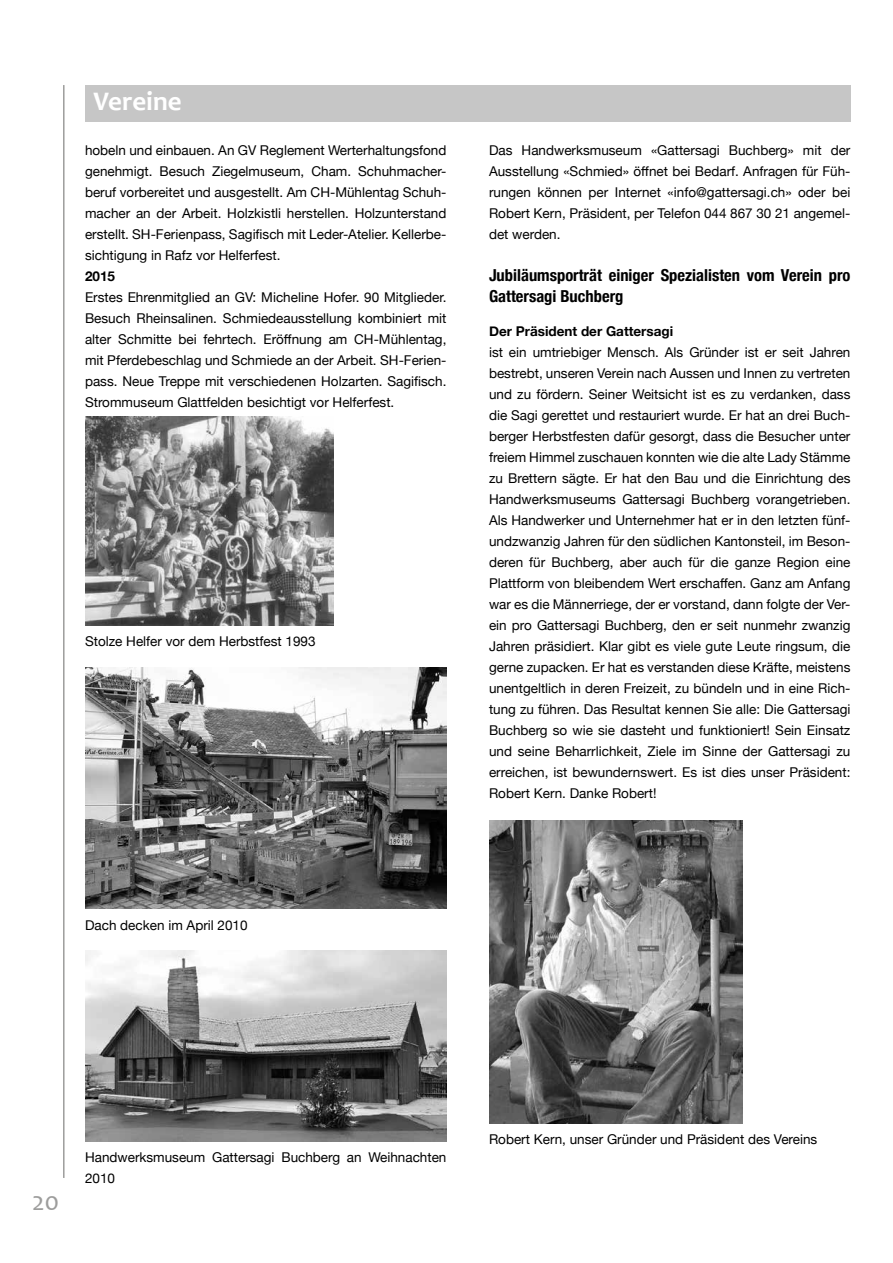
<style>
.page{position:relative;width:893px;height:1263px;background:#fff}
.page>*{position:absolute;margin:0;border:0;box-sizing:border-box;transform-origin:0 0}
.t1{font:700 27px "Candara";color:#fff}
.t2{font:27px "Candara";color:#9d9d9c}
.t3{font:700 condensed 16.5px/21px "Helvetica Neue";color:#000}
.t4{font:13.5px/21px "Helvetica Neue";color:#000;text-align:justify}
.t5{font:700 13.5px "Helvetica Neue";color:#000}
</style>
<div class="page">
<hr style="left:63px;top:85px;width:2px;height:1093px;background:#9d9d9c">
<div style="left:85px;top:85px;width:765px;height:36px;background:#c6c6c6"></div>
<img style="left:85px;top:416px;width:249px;height:209px">
<img style="left:85px;top:667px;width:361px;height:242px">
<img style="left:85px;top:951px;width:361px;height:190px">
<img style="left:489px;top:820px;width:253px;height:303px">
<h1 class="t1" style="left:94px;top:84px;width:90px">Vereine</h1>
<p class="t4" style="left:85px;top:141px;width:363px">hobeln und einbauen. An GV Reglement Werterhaltungsfond genehmigt. Besuch Ziegelmuseum, Cham. Schuhmacher&shy;beruf vorbereitet und ausgestellt. Am CH-Mühlentag Schuh&shy;macher an der Arbeit. Holzkistli herstellen. Holzunterstand erstellt. SH-Ferienpass, Sagifisch mit Leder-Atelier. Kellerbe&shy;sichtigung in Rafz vor Helferfest.</p>
<p class="t5" style="left:85px;top:266px;width:32px">2015</p>
<p class="t4" style="left:85px;top:288px;width:363px">Erstes Ehrenmitglied an GV: Micheline Hofer. 90 Mitglieder.<br>Besuch Rheinsalinen. Schmiedeausstellung kombiniert mit alter Schmitte bei fehrtech. Eröffnung am CH-Mühlentag, mit Pferdebeschlag und Schmiede an der Arbeit. SH-Ferien&shy;pass. Neue Treppe mit verschiedenen Holzarten. Sagifisch.<br>Strommuseum Glattfelden besichtigt vor Helferfest.</p>
<p class="t4" style="left:85px;top:632px;width:232px">Stolze Helfer vor dem Herbstfest 1993</p>
<p class="t4" style="left:489px;top:141px;width:363px">Das Handwerksmuseum «Gattersagi Buchberg» mit der Ausstellung «Schmied» öffnet bei Bedarf. Anfragen für Füh&shy;rungen können per Internet «info@gattersagi.ch» oder bei Robert Kern, Präsident, per Telefon 044 867 30 21 angemel&shy;det werden.</p>
<p class="t3" style="left:489px;top:264px;width:363px">Jubiläumsporträt einiger Spezialisten vom Verein pro<br>Gattersagi Buchberg</p>
<p class="t5" style="left:489px;top:321px;width:186px">Der Präsident der Gattersagi</p>
<p class="t4" style="left:489px;top:343px;width:363px">ist ein umtriebiger Mensch. Als Gründer ist er seit Jahren bestrebt, unseren Verein nach Aussen und Innen zu vertreten und zu fördern. Seiner Weitsicht ist es zu verdanken, dass die Sagi gerettet und restauriert wurde. Er hat an drei Buch&shy;berger Herbstfesten dafür gesorgt, dass die Besucher unter freiem Himmel zuschauen konnten wie die alte Lady Stämme zu Brettern sägte. Er hat den Bau und die Einrichtung des Handwerksmuseums Gattersagi Buchberg vorangetrieben.<br>Als Handwerker und Unternehmer hat er in den letzten fünf&shy;undzwanzig Jahren für den südlichen Kantonsteil, im Beson&shy;deren für Buchberg, aber auch für die ganze Region eine Plattform von bleibendem Wert erschaffen. Ganz am Anfang war es die Männerriege, der er vorstand, dann folgte der Ver&shy;ein pro Gattersagi Buchberg, den er seit nunmehr zwanzig Jahren präsidiert. Klar gibt es viele gute Leute ringsum, die gerne zupacken. Er hat es verstanden diese Kräfte, meistens unentgeltlich in deren Freizeit, zu bündeln und in eine Rich&shy;tung zu führen. Das Resultat kennen Sie alle: Die Gattersagi Buchberg so wie sie dasteht und funktioniert! Sein Einsatz und seine Beharrlichkeit, Ziele im Sinne der Gattersagi zu erreichen, ist bewundernswert. Es ist dies unser Präsident:<br>Robert Kern. Danke Robert!</p>
<p class="t4" style="left:85px;top:915px;width:164px">Dach decken im April 2010</p>
<h1 class="t2" style="left:32px;top:1185px;width:29px">20</h1>
<p class="t4" style="left:85px;top:1147px;width:363px">Handwerksmuseum Gattersagi Buchberg an Weihnachten<br>2010</p>
<p class="t4" style="left:489px;top:1130px;width:330px">Robert Kern, unser Gründer und Präsident des Vereins</p>
</div>
